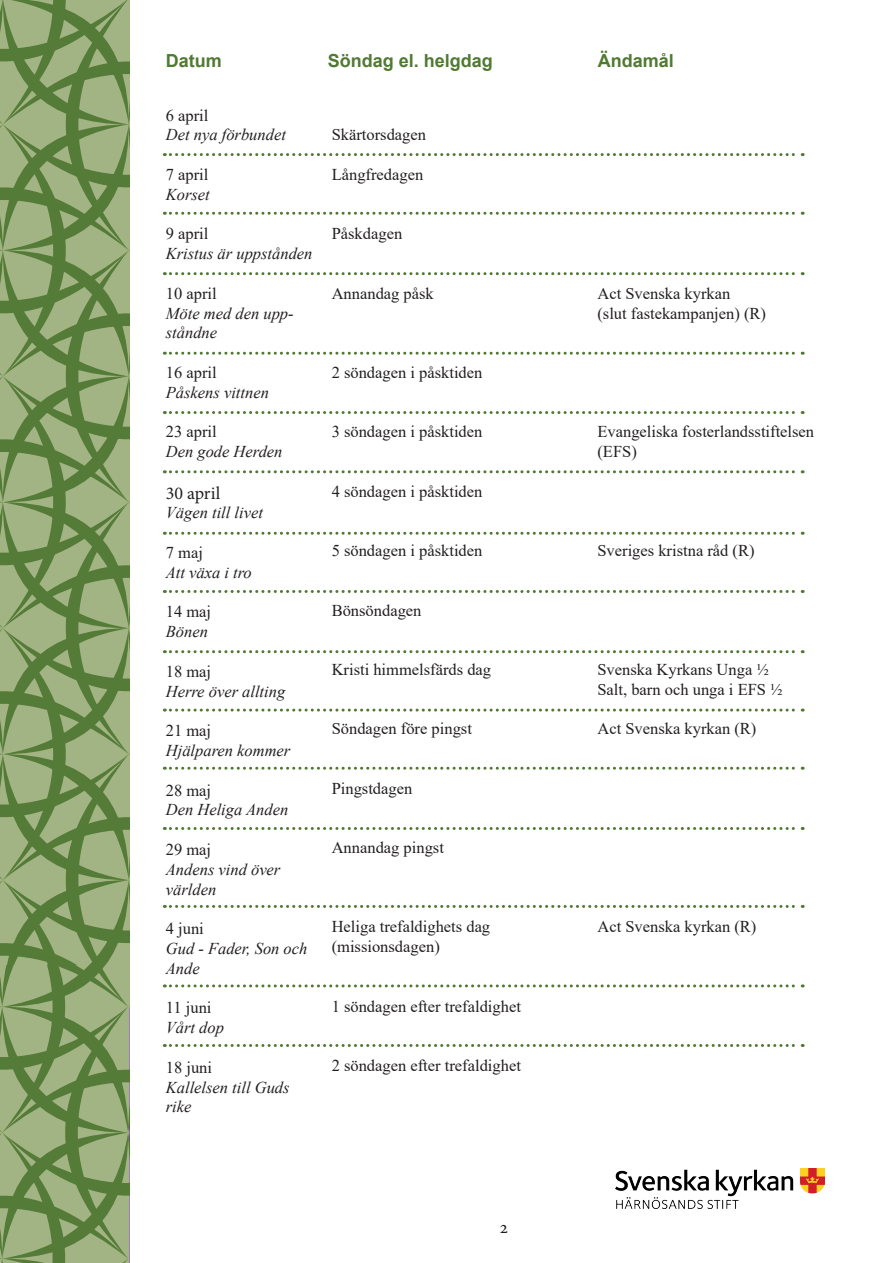
<style>
.page{position:relative;width:893px;height:1263px;background:#fff}
.page>*{position:absolute;margin:0;border:0;box-sizing:border-box;transform-origin:0 0}
.t1{font:700 18px "Arial";color:#507931}
.t2{font:18px "Minion Pro";color:#231f20}
.t3{font:16.5px/19.8px "Times New Roman";color:#231f20}
.t4{font:italic 16.5px/19.8px "Times New Roman";color:#231f20}
</style>
<div class="page">
<svg style="left:164px;top:153px;width:639px;height:3px"></svg>
<svg style="left:164px;top:212px;width:639px;height:3px"></svg>
<svg style="left:164px;top:272px;width:639px;height:3px"></svg>
<svg style="left:164px;top:352px;width:639px;height:3px"></svg>
<svg style="left:164px;top:411px;width:639px;height:3px"></svg>
<svg style="left:164px;top:470px;width:639px;height:3px"></svg>
<svg style="left:164px;top:532px;width:639px;height:3px"></svg>
<svg style="left:164px;top:590px;width:639px;height:3px"></svg>
<svg style="left:164px;top:650px;width:639px;height:3px"></svg>
<svg style="left:164px;top:708px;width:639px;height:3px"></svg>
<svg style="left:164px;top:767px;width:639px;height:3px"></svg>
<svg style="left:164px;top:827px;width:639px;height:3px"></svg>
<svg style="left:164px;top:905px;width:639px;height:3px"></svg>
<svg style="left:164px;top:984px;width:639px;height:3px"></svg>
<svg style="left:164px;top:1044px;width:639px;height:3px"></svg>
<img style="left:615px;top:1168px;width:209px;height:41px">
<svg style="left:0;top:0;width:130px;height:1263px;background:#849e66"></svg>
<p class="t1" style="left:166px;top:48px;width:57px">Datum</p>
<p class="t1" style="left:328px;top:48px;width:167px">Söndag el. helgdag</p>
<p class="t1" style="left:598px;top:48px;width:78px">Ändamål</p>
<p class="t3" style="left:166px;top:105px;width:44px">6 april</p>
<p class="t4" style="left:166px;top:125px;width:122px">Det nya förbundet</p>
<p class="t3" style="left:166px;top:164px;width:44px">7 april</p>
<p class="t4" style="left:166px;top:184px;width:46px">Korset</p>
<p class="t3" style="left:166px;top:223px;width:44px">9 april</p>
<p class="t4" style="left:166px;top:243px;width:148px">Kristus är uppstånden</p>
<p class="t3" style="left:166px;top:283px;width:52px">10 april</p>
<p class="t4" style="left:166px;top:303px;width:129px">Möte med den upp&shy;ståndne</p>
<p class="t3" style="left:166px;top:362px;width:52px">16 april</p>
<p class="t4" style="left:166px;top:382px;width:105px">Påskens vittnen</p>
<p class="t3" style="left:166px;top:421px;width:52px">23 april</p>
<p class="t4" style="left:166px;top:441px;width:118px">Den gode Herden</p>
<p class="t2" style="left:166px;top:481px;width:56px">30 april</p>
<p class="t4" style="left:166px;top:503px;width:99px">Vägen till livet</p>
<p class="t3" style="left:166px;top:542px;width:39px">7 maj</p>
<p class="t4" style="left:166px;top:562px;width:87px">Att växa i tro</p>
<p class="t3" style="left:166px;top:601px;width:47px">14 maj</p>
<p class="t4" style="left:166px;top:621px;width:44px">Bönen</p>
<p class="t3" style="left:166px;top:661px;width:47px">18 maj</p>
<p class="t4" style="left:166px;top:681px;width:121px">Herre över allting</p>
<p class="t3" style="left:166px;top:720px;width:47px">21 maj</p>
<p class="t4" style="left:166px;top:740px;width:126px">Hjälparen kommer</p>
<p class="t3" style="left:166px;top:780px;width:47px">28 maj</p>
<p class="t4" style="left:166px;top:800px;width:124px">Den Heliga Anden</p>
<p class="t3" style="left:166px;top:839px;width:47px">29 maj</p>
<p class="t4" style="left:166px;top:859px;width:116px">Andens vind över världen</p>
<p class="t3" style="left:166px;top:918px;width:40px">4 juni</p>
<p class="t4" style="left:166px;top:938px;width:143px">Gud - Fader, Son och<br>Ande</p>
<p class="t3" style="left:166px;top:997px;width:47px">11 juni</p>
<p class="t4" style="left:166px;top:1017px;width:60px">Vårt dop</p>
<p class="t3" style="left:166px;top:1057px;width:48px">18 juni</p>
<p class="t4" style="left:166px;top:1077px;width:125px">Kallelsen till Guds rike</p>
<p class="t3" style="left:332px;top:124px;width:96px">Skärtorsdagen</p>
<p class="t3" style="left:332px;top:164px;width:93px">Långfredagen</p>
<p class="t3" style="left:332px;top:223px;width:72px">Påskdagen</p>
<p class="t3" style="left:332px;top:283px;width:104px">Annandag påsk</p>
<p class="t3" style="left:332px;top:362px;width:152px">2 söndagen i påsktiden</p>
<p class="t3" style="left:332px;top:421px;width:152px">3 söndagen i påsktiden</p>
<p class="t3" style="left:332px;top:481px;width:152px">4 söndagen i påsktiden</p>
<p class="t3" style="left:332px;top:540px;width:152px">5 söndagen i påsktiden</p>
<p class="t3" style="left:332px;top:600px;width:91px">Bönsöndagen</p>
<p class="t3" style="left:332px;top:659px;width:161px">Kristi himmelsfärds dag</p>
<p class="t3" style="left:332px;top:718px;width:142px">Söndagen före pingst</p>
<p class="t3" style="left:332px;top:778px;width:82px">Pingstdagen</p>
<p class="t3" style="left:332px;top:837px;width:114px">Annandag pingst</p>
<p class="t3" style="left:332px;top:916px;width:160px">Heliga trefaldighets dag (missionsdagen)</p>
<p class="t3" style="left:332px;top:996px;width:191px">1 söndagen efter trefaldighet</p>
<p class="t3" style="left:332px;top:1055px;width:191px">2 söndagen efter trefaldighet</p>
<p class="t2" style="left:500px;top:1215px;width:10px">2</p>
<p class="t3" style="left:597px;top:283px;width:170px">Act Svenska kyrkan<br>(slut fastekampanjen) (R)</p>
<p class="t3" style="left:597px;top:421px;width:218px">Evangeliska fosterlandsstiftelsen (EFS)</p>
<p class="t3" style="left:597px;top:540px;width:159px">Sveriges kristna råd (R)</p>
<p class="t3" style="left:597px;top:659px;width:187px">Svenska Kyrkans Unga ½<br>Salt, barn och unga i EFS ½</p>
<p class="t3" style="left:597px;top:718px;width:161px">Act Svenska kyrkan (R)</p>
<p class="t3" style="left:597px;top:916px;width:161px">Act Svenska kyrkan (R)</p>
</div>
